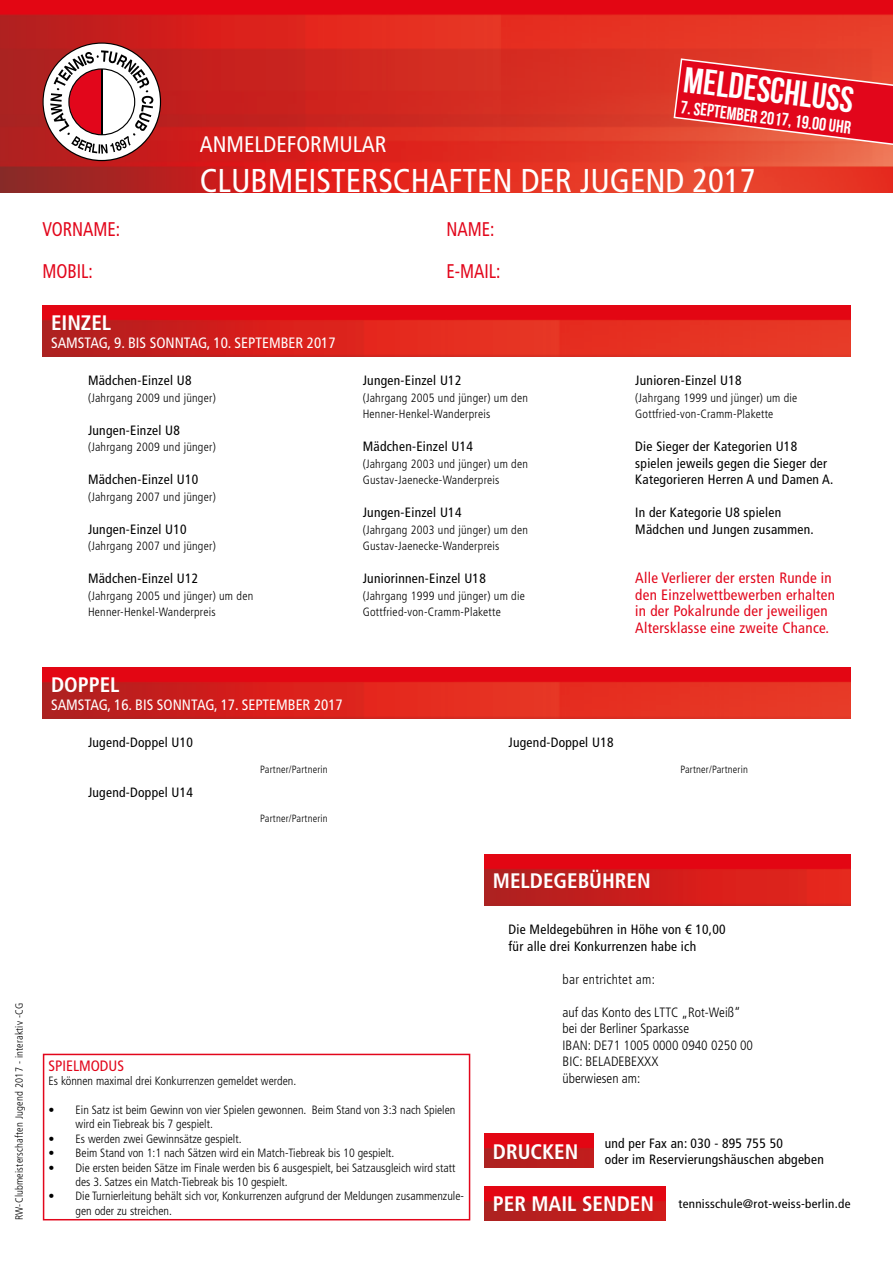
<style>
.page{position:relative;width:893px;height:1263px;background:#fff}
.page>*{position:absolute;margin:0;border:0;box-sizing:border-box;transform-origin:0 0}
.t1{font:700 36px "Bebas Neue";color:#fff}
.Header__H1__-_Banner{font:condensed 33px "Frutiger LT Std";color:#fff}
.Header__H1__-_Banner-2{font:condensed 22.5px "Frutiger LT Std";color:#fff}
.Header__H1__-_Banner-3{font:700 condensed 21px "Frutiger LT Std";color:#fff}
.Header__H2__-_Normal{font:condensed 19.8px "Frutiger LT Std";color:#e2061b;scale:.91 1}
.t2{font:18px "Bebas Neue";color:#fff}
.TEXT_-_de{font:condensed 15px/16.5px "Frutiger LT Std";letter-spacing:.02em;color:#e2061b}
.Header__H1__-_Banner-4{font:condensed 15px "Frutiger LT Std";color:#fff}
.TEXT_-_de-2{font:condensed 15px "Frutiger LT Std";color:#e2061b}
.TEXT_-_de-3{font:condensed 13.5px/16.5px "Frutiger LT Std";letter-spacing:.02em;color:#000}
.TEXT_-_de-4{font:300 condensed 13.5px "Frutiger LT Std";color:#000}
.TEXT_-_de-5{font:300 condensed 13.5px "Frutiger LT Std";letter-spacing:.02em;color:#000}
.TEXT_-_de-6{font:condensed 12.3px "Frutiger LT Std";letter-spacing:.02em;color:#000;scale:1.06 1}
.TEXT_-_de-7{font:300 condensed 12px/14.4px "Frutiger LT Std";color:#000}
.TEXT_-_de-8{font:300 condensed 12px/16.5px "Frutiger LT Std";letter-spacing:.02em;color:#000}
.TEXT_-_de-9{font:300 condensed 10.5px "Frutiger LT Std";letter-spacing:.02em;color:#000}
</style>
<div class="page">
<img style="left:0;top:0;width:893px;height:192px">
<div style="left:44px;top:44px;width:116px;height:116px;background:#fff;border-radius:50%"></div>
<svg style="left:50px;top:50px;width:103px;height:104px"></svg>
<hr style="left:101px;top:69px;width:1px;height:66px;background:#000">
<div style="left:68px;top:68px;width:67px;height:67px;border:1px solid #000;border-radius:50%"></div>
<img style="left:43px;top:306px;width:807px;height:51px">
<img style="left:43px;top:668px;width:807px;height:50px">
<img style="left:484px;top:855px;width:366px;height:50px">
<svg style="left:673px;top:58px;width:220px;height:88px;background:#e3252b"></svg>
<img style="left:484px;top:1134px;width:110px;height:34px">
<img style="left:484px;top:1186px;width:182px;height:35px">
<div style="left:43px;top:1054px;width:427px;height:166px;border:2px solid #e2061b"></div>
<p class="t1" style="left:686px;top:60px;width:172px;rotate:7deg">Meldeschluss</p>
<p class="t2" style="left:682px;top:97px;width:173px;rotate:7deg">7. September 2017, 19.00 Uhr</p>
<p class="Header__H2__-_Normal" style="left:43px;top:217px;width:87px">VORNAME:</p>
<p class="Header__H1__-_Banner-2" style="left:200px;top:132px;width:188px">ANMELDEFORMULAR</p>
<p class="Header__H1__-_Banner" style="left:200px;top:161px;width:557px">CLUBMEISTERSCHAFTEN DER JUGEND 2017</p>
<p class="Header__H2__-_Normal" style="left:446px;top:217px;width:54px">NAME:</p>
<p class="Header__H2__-_Normal" style="left:43px;top:259px;width:57px">MOBIL:</p>
<p class="Header__H2__-_Normal" style="left:446px;top:259px;width:61px">E-MAIL:</p>
<p class="Header__H1__-_Banner-3" style="left:51px;top:310px;width:62px">EINZEL</p>
<p class="Header__H1__-_Banner-4" style="left:51px;top:334px;width:286px">SAMSTAG, 9. BIS SONNTAG, 10. SEPTEMBER 2017</p>
<p class="TEXT_-_de-3" style="left:88px;top:373px;width:105px">Mädchen-Einzel U8</p>
<p class="TEXT_-_de-8" style="left:88px;top:390px;width:129px">(Jahrgang 2009 und jünger)</p>
<p class="TEXT_-_de-3" style="left:88px;top:422px;width:94px">Jungen-Einzel U8</p>
<p class="TEXT_-_de-8" style="left:88px;top:439px;width:129px">(Jahrgang 2009 und jünger)</p>
<p class="TEXT_-_de-3" style="left:88px;top:472px;width:112px">Mädchen-Einzel U10</p>
<p class="TEXT_-_de-8" style="left:88px;top:489px;width:129px">(Jahrgang 2007 und jünger)</p>
<p class="TEXT_-_de-3" style="left:88px;top:521px;width:100px">Jungen-Einzel U10</p>
<p class="TEXT_-_de-8" style="left:88px;top:538px;width:129px">(Jahrgang 2007 und jünger)</p>
<p class="TEXT_-_de-3" style="left:88px;top:571px;width:112px">Mädchen-Einzel U12</p>
<p class="TEXT_-_de-8" style="left:88px;top:588px;width:167px">(Jahrgang 2005 und jünger) um den<br>Henner-Henkel-Wanderpreis</p>
<p class="TEXT_-_de-3" style="left:363px;top:373px;width:100px">Jungen-Einzel U12</p>
<p class="TEXT_-_de-8" style="left:363px;top:390px;width:167px">(Jahrgang 2005 und jünger) um den<br>Henner-Henkel-Wanderpreis</p>
<p class="TEXT_-_de-3" style="left:363px;top:439px;width:112px">Mädchen-Einzel U14</p>
<p class="TEXT_-_de-8" style="left:363px;top:456px;width:167px">(Jahrgang 2003 und jünger) um den<br>Gustav-Jaenecke-Wanderpreis</p>
<p class="TEXT_-_de-3" style="left:363px;top:505px;width:100px">Jungen-Einzel U14</p>
<p class="TEXT_-_de-8" style="left:363px;top:522px;width:167px">(Jahrgang 2003 und jünger) um den<br>Gustav-Jaenecke-Wanderpreis</p>
<p class="TEXT_-_de-3" style="left:363px;top:571px;width:125px">Juniorinnen-Einzel U18</p>
<p class="TEXT_-_de-8" style="left:363px;top:588px;width:164px">(Jahrgang 1999 und jünger) um die</p>
<p class="TEXT_-_de-8" style="left:363px;top:604px;width:140px">Gottfried-von-Cramm-Plakette</p>
<p class="Header__H1__-_Banner-3" style="left:51px;top:672px;width:70px">DOPPEL</p>
<p class="Header__H1__-_Banner-4" style="left:51px;top:696px;width:293px">SAMSTAG, 16. BIS SONNTAG, 17. SEPTEMBER 2017</p>
<p class="TEXT_-_de-3" style="left:88px;top:734px;width:106px">Jugend-Doppel U10</p>
<p class="TEXT_-_de-3" style="left:88px;top:784px;width:106px">Jugend-Doppel U14</p>
<p class="TEXT_-_de-9" style="left:260px;top:764px;width:69px">Partner/Partnerin</p>
<p class="TEXT_-_de-9" style="left:260px;top:813px;width:69px">Partner/Partnerin</p>
<p class="TEXT_-_de-3" style="left:509px;top:734px;width:106px">Jugend-Doppel U18</p>
<p class="TEXT_-_de-3" style="left:635px;top:373px;width:108px">Junioren-Einzel U18</p>
<p class="TEXT_-_de-8" style="left:635px;top:390px;width:164px">(Jahrgang 1999 und jünger) um die<br>Gottfried-von-Cramm-Plakette</p>
<p class="TEXT_-_de-3" style="left:635px;top:439px;width:200px">Die Sieger der Kategorien U18 spielen jeweils gegen die Sieger der<br>Kategorieren Herren A und Damen A.</p>
<p class="TEXT_-_de-3" style="left:635px;top:505px;width:180px">In der Kategorie U8 spielen<br>Mädchen und Jungen zusammen.</p>
<p class="TEXT_-_de" style="left:635px;top:570px;width:201px">Alle Verlierer der ersten Runde in den Einzelwettbewerben erhalten in der Pokalrunde der jeweiligen Altersklasse eine zweite Chance.</p>
<p class="TEXT_-_de-9" style="left:680px;top:764px;width:69px">Partner/Partnerin</p>
<p class="TEXT_-_de-9" style="left:13px;top:1220px;width:219px;rotate:-90deg">RW-Clubmeisterschaften Jugend 2017 - interaktiv -CG</p>
<p class="TEXT_-_de-2" style="left:49px;top:1057px;width:77px">SPIELMODUS</p>
<p class="TEXT_-_de-7" style="left:49px;top:1074px;width:249px">Es können maximal drei Konkurrenzen gemeldet werden.</p>
<p class="TEXT_-_de-7" style="left:76px;top:1103px;width:381px;text-indent:-27px">• Ein Satz ist beim Gewinn von vier Spielen gewonnen. Beim Stand von 3:3 nach Spielen wird ein Tiebreak bis 7 gespielt.</p>
<p class="TEXT_-_de-7" style="left:49px;top:1131px;width:194px">• Es werden zwei Gewinnsätze gespielt.</p>
<p class="TEXT_-_de-7" style="left:49px;top:1146px;width:347px">• Beim Stand von 1:1 nach Sätzen wird ein Match-Tiebreak bis 10 gespielt.</p>
<p class="TEXT_-_de-7" style="left:76px;top:1160px;width:381px;text-indent:-27px">• Die ersten beiden Sätze im Finale werden bis 6 ausgespielt, bei Satzausgleich wird statt des 3. Satzes ein Match-Tiebreak bis 10 gespielt.</p>
<p class="TEXT_-_de-7" style="left:76px;top:1189px;width:390px;text-indent:-27px">• Die Turnierleitung behält sich vor, Konkurrenzen aufgrund der Meldungen zusammenzule&shy;gen oder zu streichen.</p>
<p class="Header__H1__-_Banner-3" style="left:493px;top:868px;width:159px">MELDEGEBÜHREN</p>
<p class="TEXT_-_de-3" style="left:509px;top:921px;width:219px">Die Meldegebühren in Höhe von € 10,00 für alle drei Konkurrenzen habe ich</p>
<p class="TEXT_-_de-5" style="left:563px;top:971px;width:94px">bar entrichtet am:</p>
<p class="TEXT_-_de-4" style="left:563px;top:1004px;width:179px">auf das Konto des LTTC „Rot-Weiß“</p>
<p class="TEXT_-_de-4" style="left:563px;top:1021px;width:128px">bei der Berliner Sparkasse</p>
<p class="TEXT_-_de-4" style="left:563px;top:1037px;width:192px">IBAN: DE71 1005 0000 0940 0250 00</p>
<p class="TEXT_-_de-4" style="left:563px;top:1054px;width:97px">BIC: BELADEBEXXX</p>
<p class="TEXT_-_de-4" style="left:563px;top:1070px;width:79px">überwiesen am:</p>
<p class="Header__H1__-_Banner-3" style="left:493px;top:1139px;width:87px">DRUCKEN</p>
<p class="TEXT_-_de-3" style="left:605px;top:1135px;width:180px">und per Fax an: 030 - 895 755 50</p>
<p class="TEXT_-_de-3" style="left:605px;top:1151px;width:221px">oder im Reservierungshäuschen abgeben</p>
<p class="Header__H1__-_Banner-3" style="left:493px;top:1192px;width:163px">PER MAIL SENDEN</p>
<p class="TEXT_-_de-6" style="left:679px;top:1197px;width:164px">tennisschule@rot-weiss-berlin.de</p>
</div>
